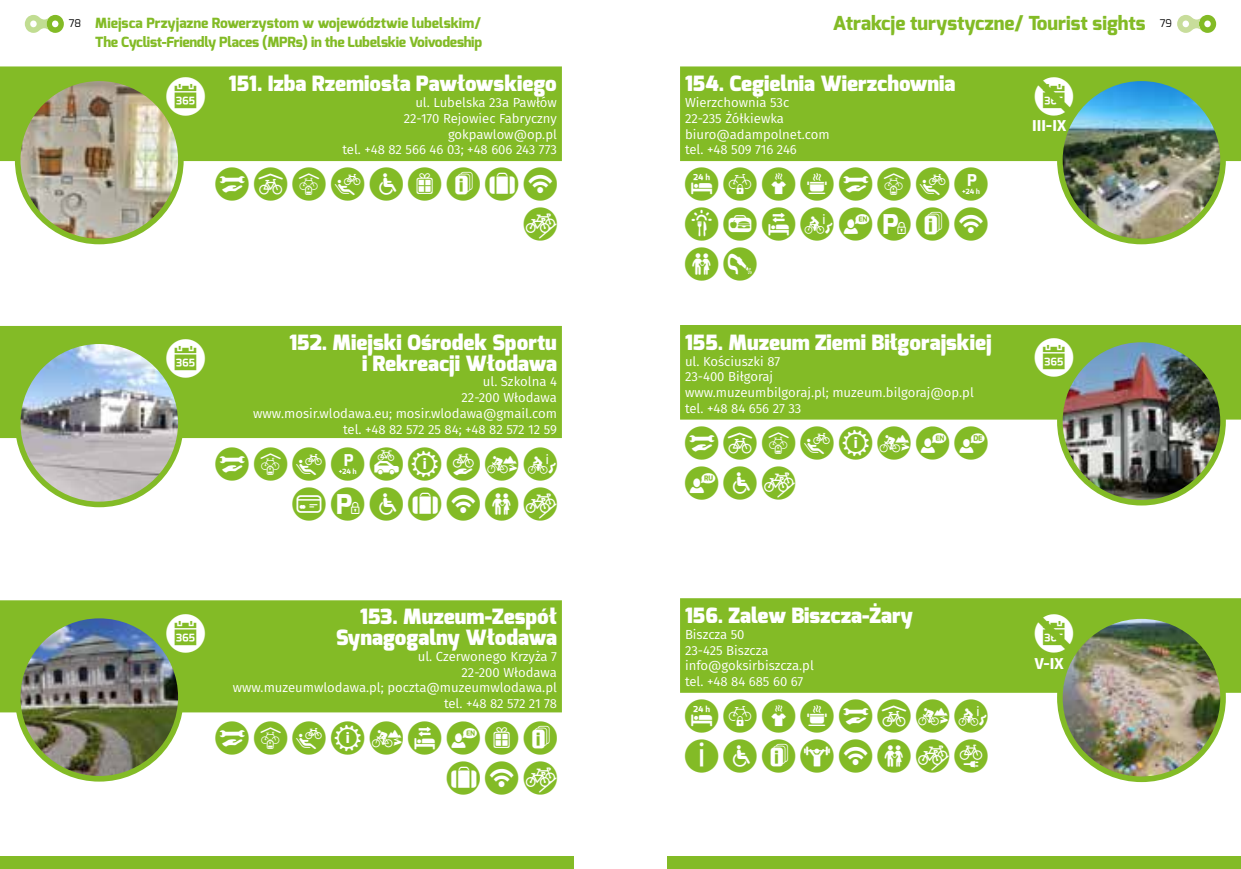
<style>
.page{position:relative;width:1241px;height:869px;background:#fff}
.page>*{position:absolute;margin:0;border:0;box-sizing:border-box;transform-origin:0 0}
.t1{font:38.5px "SW mpr";color:#fff}
.t2{font:33.25px/39.9px "SW mpr";letter-spacing:.155em;color:#83bb26;text-align:right}
.t3{font:900 21px/21px "Exo";color:#fff;text-align:right}
.t4{font:800 19.25px "Exo";color:#83bb26}
.t5{font:700 15.75px "Fira Sans";color:#fff}
.t6{font:800 14px/19.2px "Exo";letter-spacing:-.02em;color:#83bb26}
.t7{font:13.12px/15.8px "Fira Sans";color:#fff}
.t8{font:10.5px "Exo";color:#000}
</style>
<div class="page">
<svg style="left:25px;top:15px;width:39px;height:18px"></svg>
<svg style="left:1177px;top:15px;width:38px;height:18px"></svg>
<div style="left:0;top:855px;width:573px;height:13px;background:#83bb26"></div>
<div style="left:667px;top:855px;width:573px;height:13px;background:#83bb26"></div>
<div style="left:680px;top:66px;width:560px;height:95px;background:#83bb26"></div>
<div style="left:680px;top:325px;width:560px;height:94px;background:#83bb26"></div>
<div style="left:680px;top:598px;width:560px;height:94px;background:#83bb26"></div>
<div style="left:0;top:66px;width:562px;height:95px;background:#83bb26"></div>
<div style="left:0;top:326px;width:562px;height:112px;background:#83bb26"></div>
<div style="left:0;top:600px;width:562px;height:112px;background:#83bb26"></div>
<img style="left:1059px;top:339px;width:163px;height:163px;border-radius:82px">
<div style="left:1056px;top:336px;width:169px;height:169px;border:6px solid #83bb26;border-radius:50%"></div>
<img style="left:18px;top:615px;width:163px;height:163px;border-radius:82px">
<div style="left:15px;top:612px;width:169px;height:169px;border:6px solid #83bb26;border-radius:50%"></div>
<img style="left:18px;top:341px;width:163px;height:163px;border-radius:82px">
<div style="left:15px;top:338px;width:169px;height:169px;border:6px solid #83bb26;border-radius:50%"></div>
<img style="left:18px;top:78px;width:163px;height:163px;border-radius:82px">
<div style="left:15px;top:75px;width:169px;height:169px;border:6px solid #83bb26;border-radius:50%"></div>
<img style="left:1059px;top:615px;width:163px;height:163px;border-radius:82px">
<div style="left:1056px;top:613px;width:169px;height:168px;border:6px solid #83bb26;border-radius:50%"></div>
<img style="left:1059px;top:78px;width:163px;height:163px;border-radius:82px">
<div style="left:1056px;top:75px;width:169px;height:169px;border:6px solid #83bb26;border-radius:50%"></div>
<p class="t8" style="left:69px;top:17px;width:14px">78</p>
<h3 class="t4" style="left:832px;top:11px;width:341px">Atrakcje turystyczne/ Tourist sights <sup>79</sup></h3>
<h3 class="t3" style="left:685px;top:74px;width:272px">154. Cegielnia Wierzchownia</h3>
<p class="t7" style="left:685px;top:94px;width:146px">Wierzchownia 53c<br>22-235 Żółkiewka biuro@adampolnet.com tel. +48 509 716 246</p>
<h2 class="t2" style="left:685px;top:164px;width:304px;text-align:justify">12345789<br>BCFD*HOR YM</h2>
<p class="t6" style="left:95px;top:14px;width:388px">Miejsca Przyjazne Rowerzystom w województwie lubelskim/<br>The Cyclist-Friendly Places (MPRs) in the Lubelskie Voivodeship</p>
<h3 class="t3" style="left:229px;top:74px;width:329px">151. Izba Rzemiosła Pawłowskiego</h3>
<p class="t7" style="left:342px;top:94px;width:216px;text-align:right">ul. Lubelska 23a Pawłów<br>22-170 Rejowiec Fabryczny gokpawlow@op.pl<br>tel. +48 82 566 46 03; +48 606 243 773</p>
<h2 class="t2" style="left:216px;top:164px;width:343px">5678LNOKR<br>L</h2>
<h1 class="t1" style="left:166px;top:76px;width:40px">C</h1>
<h1 class="t1" style="left:1034px;top:76px;width:40px">S</h1>
<p class="t5" style="left:1031px;top:112px;width:36px">III-IX</p>
<h1 class="t1" style="left:166px;top:339px;width:40px">C</h1>
<h3 class="t3" style="left:289px;top:332px;width:269px">152. Miejski Ośrodek Sportu i Rekreacji Włodawa</h3>
<p class="t7" style="left:253px;top:373px;width:305px;text-align:right">ul. Szkolna 4<br>22-200 Włodawa<br>www.mosir.wlodawa.eu; mosir.wlodawa@gmail.com tel. +48 82 572 25 84; +48 82 572 12 59</p>
<h2 class="t2" style="left:216px;top:443px;width:343px">5789EADED<br>KHLKRYL</h2>
<h1 class="t1" style="left:166px;top:613px;width:40px">C</h1>
<h3 class="t3" style="left:336px;top:606px;width:222px">153. Muzeum-Zespół<br>Synagogalny Włodawa</h3>
<p class="t7" style="left:233px;top:647px;width:325px;text-align:right">ul. Czerwonego Krzyża 7<br>22-200 Włodawa<br>www.muzeumwlodawa.pl; poczta@muzeumwlodawa.pl tel. +48 82 572 21 78</p>
<h2 class="t2" style="left:216px;top:717px;width:343px">578AEF*NO<br>KRL</h2>
<h3 class="t3" style="left:685px;top:332px;width:308px">155. Muzeum Ziemi Biłgorajskiej</h3>
<p class="t7" style="left:685px;top:352px;width:290px">ul. Kościuszki 87<br>23-400 Biłgoraj<br>www.muzeumbilgoraj.pl; muzeum.bilgoraj@op.pl tel. +48 84 656 27 33</p>
<h2 class="t2" style="left:685px;top:423px;width:304px;text-align:left">5678AE*I &amp;LL</h2>
<h3 class="t3" style="left:685px;top:605px;width:230px">156. Zalew Biszcza-Żary</h3>
<p class="t7" style="left:685px;top:625px;width:130px">Biszcza 50<br>23-425 Biszcza info@goksirbiszcza.pl tel. +48 84 685 60 67</p>
<h2 class="t2" style="left:685px;top:695px;width:304px;text-align:left">123456ED &lt;LOPRYL&gt;</h2>
<h1 class="t1" style="left:1034px;top:337px;width:40px">C</h1>
<h1 class="t1" style="left:1034px;top:614px;width:40px">S</h1>
<p class="t5" style="left:1034px;top:650px;width:30px">V-IX</p>
</div>
